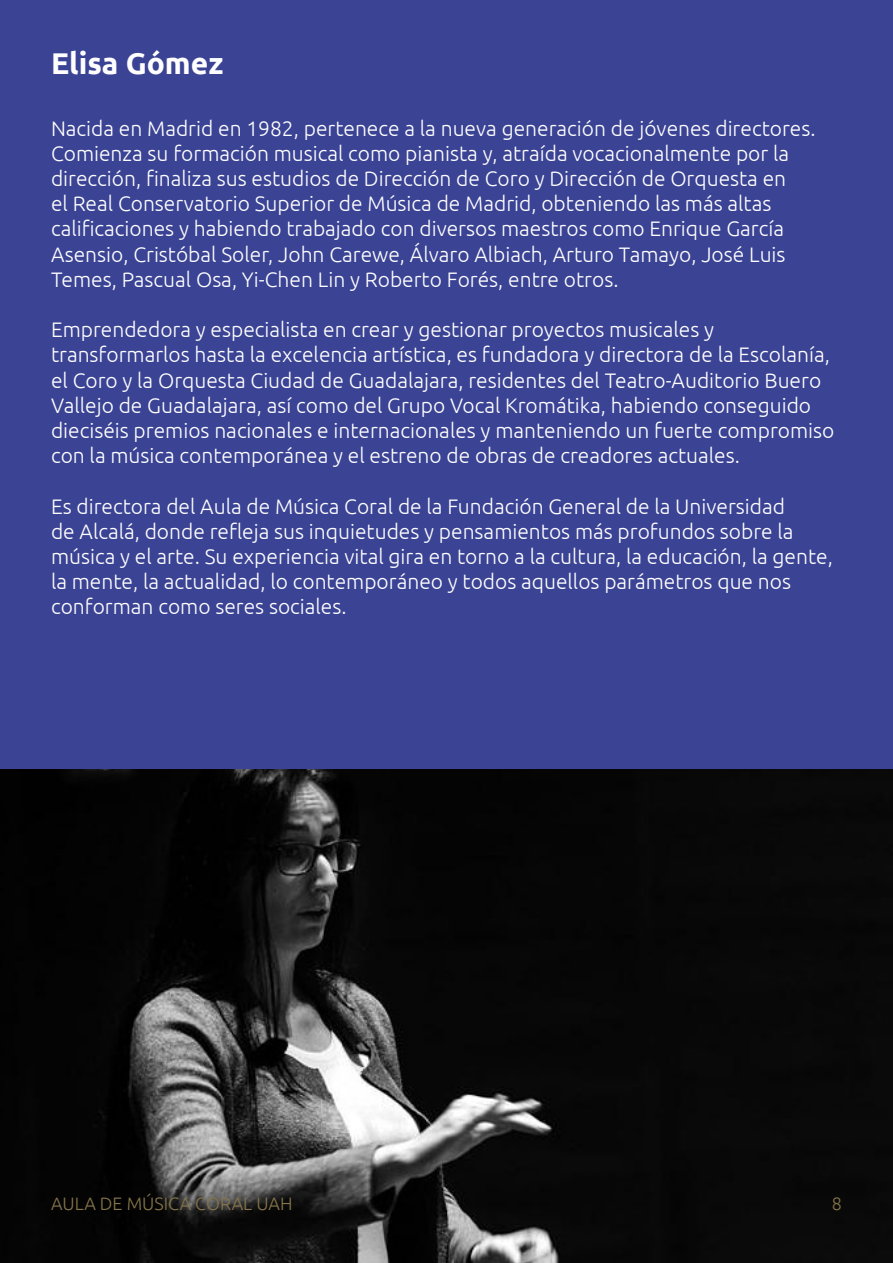
<style>
.page{position:relative;width:893px;height:1263px;background:#3b4395}
.page>*{position:absolute;margin:0;border:0;box-sizing:border-box;transform-origin:0 0}
.t1{font:700 30px "Ubuntu";color:#fff}
.t2{font:300 21px/25.2px "Ubuntu";color:#fff}
.t3{font:300 18px "Ubuntu";color:#86754a}
</style>
<div class="page">
<img style="left:0;top:770px;width:893px;height:493px">
<h1 class="t1" style="left:51px;top:45px;width:174px">Elisa Gómez</h1>
<p class="t2" style="left:51px;top:115px;width:766px">Nacida en Madrid en 1982, pertenece a la nueva generación de jóvenes directores.<br>Comienza su formación musical como pianista y, atraída vocacionalmente por la dirección, finaliza sus estudios de Dirección de Coro y Dirección de Orquesta en<br>el Real Conservatorio Superior de Música de Madrid, obteniendo las más altas calificaciones y habiendo trabajado con diversos maestros como Enrique García Asensio, Cristóbal Soler, John Carewe, Álvaro Albiach, Arturo Tamayo, José Luis Temes, Pascual Osa, Yi-Chen Lin y Roberto Forés, entre otros.</p>
<p class="t2" style="left:51px;top:317px;width:785px">Emprendedora y especialista en crear y gestionar proyectos musicales y transformarlos hasta la excelencia artística, es fundadora y directora de la Escolanía, el Coro y la Orquesta Ciudad de Guadalajara, residentes del Teatro-Auditorio Buero Vallejo de Guadalajara, así como del Grupo Vocal Kromátika, habiendo conseguido dieciséis premios nacionales e internacionales y manteniendo un fuerte compromiso con la música contemporánea y el estreno de obras de creadores actuales.</p>
<p class="t2" style="left:51px;top:493px;width:783px">Es directora del Aula de Música Coral de la Fundación General de la Universidad<br>de Alcalá, donde refleja sus inquietudes y pensamientos más profundos sobre la música y el arte. Su experiencia vital gira en torno a la cultura, la educación, la gente, la mente, la actualidad, lo contemporáneo y todos aquellos parámetros que nos conforman como seres sociales.</p>
<p class="t3" style="left:51px;top:1193px;width:243px">AULA DE MÚSICA CORAL UAH</p>
<p class="t3" style="left:832px;top:1193px;width:12px">8</p>
</div>
